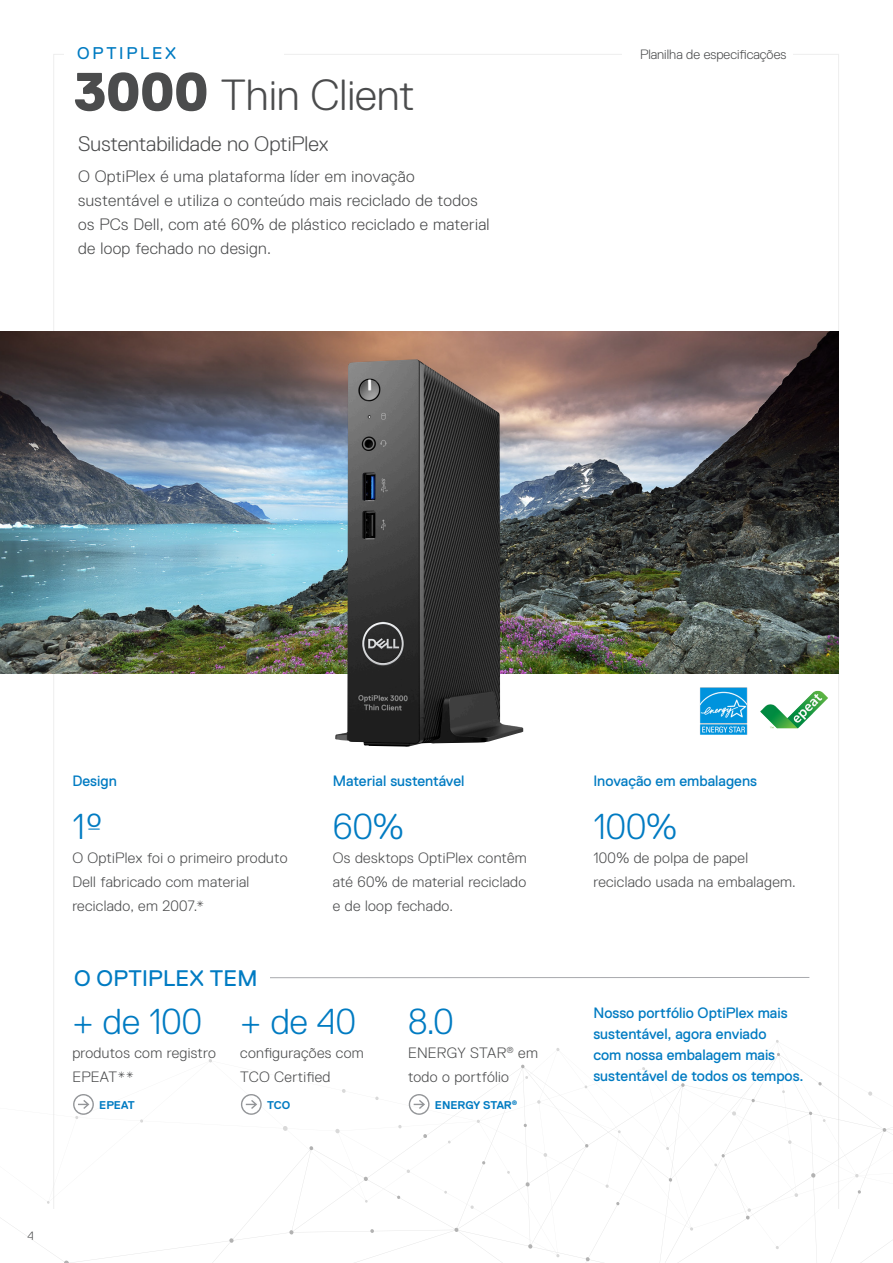
<style>
.page{position:relative;width:893px;height:1263px;background:#fff}
.page>*{position:absolute;margin:0;border:0;box-sizing:border-box;transform-origin:0 0}
.t1{font:300 43.5px "Dell Replica";color:#4b4c4d}
.t2{font:300 36px "Dell Replica";color:#007bc2}
.t3{font:22.5px "Dell Replica";letter-spacing:.01em;color:#007bc2}
.t4{font:300 21px "Dell Replica";color:#4b4c4d}
.t5{font:16.95px "Dell Replica";letter-spacing:.16em;color:#007bc2}
.t6{font:300 16.5px/24px "Dell Replica";letter-spacing:.02em;color:#4b4c4d}
.t7{font:300 15px/24px "Dell Replica";letter-spacing:.02em;color:#4b4c4d}
.t8{font:15px/21px "Dell Replica";color:#007bc2}
.t9{font:300 13.5px "Dell Replica";color:#4b4c4d}
.t10{font:300 12px "Dell Replica";color:#4b4c4d}
.t11{font:700 11.25px "Dell Replica";color:#007bc2}
.s1{font-weight:800;font-size:54px;color:#fff}
</style>
<div class="page">
<svg style="left:1px;top:1033px;width:892px;height:230px"></svg>
<svg style="left:751px;top:1099px;width:4px;height:3px"></svg>
<svg style="left:818px;top:1082px;width:4px;height:3px"></svg>
<svg style="left:811px;top:1173px;width:4px;height:5px"></svg>
<svg style="left:882px;top:1128px;width:4px;height:4px"></svg>
<svg style="left:681px;top:1083px;width:4px;height:4px"></svg>
<svg style="left:521px;top:1064px;width:3px;height:4px"></svg>
<svg style="left:586px;top:1257px;width:4px;height:4px"></svg>
<svg style="left:526px;top:1182px;width:4px;height:4px"></svg>
<svg style="left:364px;top:1177px;width:4px;height:4px"></svg>
<svg style="left:229px;top:1238px;width:5px;height:5px"></svg>
<svg style="left:64px;top:1260px;width:5px;height:3px"></svg>
<svg style="left:528px;top:1244px;width:4px;height:4px"></svg>
<svg style="left:746px;top:1208px;width:5px;height:11px"></svg>
<svg style="left:289px;top:1230px;width:5px;height:4px"></svg>
<svg style="left:309px;top:1146px;width:4px;height:4px"></svg>
<svg style="left:423px;top:1134px;width:4px;height:4px"></svg>
<svg style="left:454px;top:1228px;width:5px;height:4px"></svg>
<svg style="left:370px;top:1229px;width:4px;height:4px"></svg>
<svg style="left:669px;top:1178px;width:3px;height:4px"></svg>
<svg style="left:616px;top:1202px;width:4px;height:3px"></svg>
<svg style="left:397px;top:1195px;width:3px;height:4px"></svg>
<img style="left:0;top:332px;width:839px;height:342px">
<img style="left:335px;top:359px;width:189px;height:388px">
<hr style="left:69px;top:977px;width:740px;height:1px;background:#a8a9ad">
<div style="left:62px;top:958px;width:208px;height:38px;background:#fff"></div>
<svg style="left:73px;top:1094px;width:21px;height:25px"></svg>
<svg style="left:241px;top:1094px;width:21px;height:21px"></svg>
<svg style="left:409px;top:1094px;width:21px;height:21px"></svg>
<img style="left:700px;top:687px;width:48px;height:48px">
<img style="left:760px;top:690px;width:68px;height:39px">
<p class="t5" style="left:77px;top:44px;width:100px">OPTIPLEX</p>
<p class="t9" style="left:640px;top:47px;width:148px">Planilha de especificações</p>
<p class="t1" style="left:74px;top:71px;width:342px"><span class="s1">3000</span> Thin Client</p>
<p class="t4" style="left:78px;top:133px;width:252px">Sustentabilidade no OptiPlex</p>
<p class="t6" style="left:78px;top:164px;width:413px">O OptiPlex é uma plataforma líder em inovação sustentável e utiliza o conteúdo mais reciclado de todos os PCs Dell, com até 60% de plástico reciclado e material de loop fechado no design.</p>
<p class="t8" style="left:72px;top:770px;width:46px">Design</p>
<p class="t2" style="left:72px;top:806px;width:33px">1º</p>
<p class="t7" style="left:72px;top:845px;width:217px">O OptiPlex foi o primeiro produto<br>Dell fabricado com material reciclado, em 2007.*</p>
<p class="t8" style="left:333px;top:770px;width:133px">Material sustentável</p>
<p class="t2" style="left:333px;top:806px;width:72px">60%</p>
<p class="t7" style="left:333px;top:845px;width:195px;text-align:justify">Os desktops OptiPlex contêm até 60% de material reciclado e de loop fechado.</p>
<p class="t3" style="left:74px;top:965px;width:185px">O OPTIPLEX TEM</p>
<p class="t2" style="left:72px;top:1002px;width:131px">+ de 100</p>
<p class="t7" style="left:72px;top:1041px;width:145px">produtos com registro<br>EPEAT**</p>
<p class="t11" style="left:99px;top:1099px;width:37px">EPEAT</p>
<p class="t2" style="left:240px;top:1002px;width:117px">+ de 40</p>
<p class="t7" style="left:240px;top:1041px;width:125px">configurações com<br>TCO Certified</p>
<p class="t11" style="left:267px;top:1099px;width:25px">TCO</p>
<p class="t2" style="left:408px;top:1002px;width:47px">8.0</p>
<p class="t7" style="left:408px;top:1041px;width:131px">ENERGY STAR<sup>®</sup> em todo o portfólio</p>
<p class="t11" style="left:435px;top:1099px;width:84px">ENERGY STAR<sup>®</sup></p>
<p class="t10" style="left:27px;top:1229px;width:8px">4</p>
<p class="t8" style="left:593px;top:770px;width:165px">Inovação em embalagens</p>
<p class="t2" style="left:593px;top:806px;width:85px">100%</p>
<p class="t7" style="left:593px;top:845px;width:204px">100% de polpa de papel reciclado usada na embalagem.</p>
<p class="t8" style="left:593px;top:1002px;width:212px">Nosso portfólio OptiPlex mais sustentável, agora enviado<br>com nossa embalagem mais sustentável de todos os tempos.</p>
</div>
